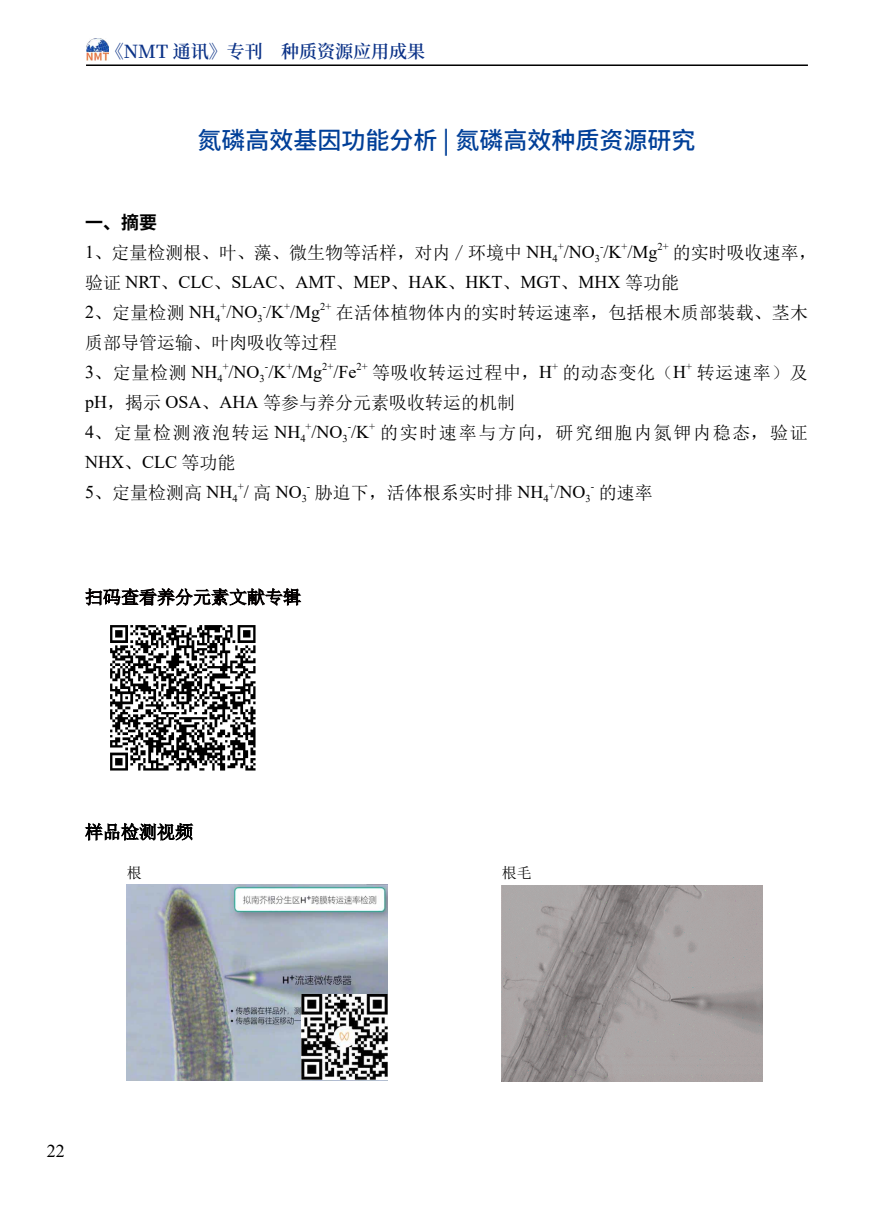
<style>
.page{position:relative;width:893px;height:1212px;background:#fff}
.page>*{position:absolute;margin:0;border:0;box-sizing:border-box;transform-origin:0 0}
.t1{font:500 24px "Noto Sans Hans";color:#003f98}
.t2{font:18px/30px "Sim Sun";color:#000}
.t3{font:18px/30px "Times New Roman";color:#000}
.t4{font:18px "Sim Sun";letter-spacing:.095em;color:#000}
.t5{font:600 18px "Source Han Serif CN";color:#0c3388}
.t6{font:18px "Sim Sun";color:#040000}
.t7{font:18px "Sim Sun";letter-spacing:.04em;color:#000}
.t8{font:700 18px "Noto Sans Hans";color:#000}
.t9{font:15px "Sim Sun";color:#000}
.t10{font:10.5px "Times New Roman";color:#000}
.s1{font-family:"Times New Roman"}
.s2{font-family:"Sim Sun"}
</style>
<div class="page">
<hr style="left:86px;top:64px;width:722px;height:2px;background:#000">
<img style="left:86px;top:38px;width:22px;height:22px">
<img style="left:110px;top:625px;width:146px;height:146px">
<svg style="left:85px;top:823px;width:108px;height:17px"></svg>
<svg style="left:85px;top:588px;width:216px;height:18px"></svg>
<img style="left:502px;top:886px;width:261px;height:195px">
<img style="left:127px;top:885px;width:261px;height:195px">
<img style="left:302px;top:994px;width:86px;height:86px">
<p class="t5" style="left:106px;top:41px;width:321px">《NMT 通讯》专刊 种质资源应用成果</p>
<h1 class="t1" style="left:197px;top:126px;width:500px">氮磷高效基因功能分析 | 氮磷高效种质资源研究</h1>
<p class="t8" style="left:85px;top:212px;width:73px">一、摘要</p>
<p class="t2" style="left:85px;top:237px;width:574px"><span class="s1">1</span>、定量检测根、叶、藻、微生物等活样，对内 / 环境中 <span class="s1">NH</span><sub>4</sub> <span class="s1">/NO</span><sub>3</sub> <span class="s1">/K /Mg</span></p>
<p class="t10" style="left:558px;top:239px;width:7px">+</p>
<p class="t10" style="left:600px;top:239px;width:5px">-</p>
<p class="t10" style="left:621px;top:239px;width:7px">+</p>
<p class="t10" style="left:657px;top:239px;width:13px">2+</p>
<p class="t2" style="left:673px;top:237px;width:145px">的实时吸收速率，</p>
<p class="t3" style="left:85px;top:267px;width:595px"><span class="s2">验证</span> NRT<span class="s2">、</span>CLC<span class="s2">、</span>SLAC<span class="s2">、</span>AMT<span class="s2">、</span>MEP<span class="s2">、</span>HAK<span class="s2">、</span>HKT<span class="s2">、</span>MGT<span class="s2">、</span>MHX <span class="s2">等功能<br></span>2<span class="s2">、定量检测</span> NH<sub>4</sub> /NO<sub>3</sub> /K /Mg</p>
<p class="t10" style="left:221px;top:299px;width:7px">+</p>
<p class="t10" style="left:263px;top:299px;width:5px">-</p>
<p class="t10" style="left:284px;top:299px;width:7px">+</p>
<p class="t10" style="left:320px;top:299px;width:13px">2+</p>
<p class="t2" style="left:85px;top:297px;width:724px;text-indent:251px">在活体植物体内的实时转运速率，包括根木质部装载、茎木质部导管运输、叶肉吸收等过程</p>
<p class="t3" style="left:85px;top:357px;width:239px">3<span class="s2">、定量检测</span> NH<sub>4</sub> /NO<sub>3</sub> /K /Mg</p>
<p class="t10" style="left:223px;top:359px;width:7px">+</p>
<p class="t10" style="left:265px;top:359px;width:5px">-</p>
<p class="t10" style="left:286px;top:359px;width:7px">+</p>
<p class="t10" style="left:322px;top:359px;width:13px">2+</p>
<p class="t3" style="left:333px;top:357px;width:25px">/Fe</p>
<p class="t10" style="left:356px;top:359px;width:13px">2+</p>
<p class="t7" style="left:372px;top:363px;width:181px">等吸收转运过程中，<span class="s1">H</span></p>
<p class="t10" style="left:552px;top:359px;width:7px">+</p>
<p class="t2" style="left:563px;top:357px;width:125px">的动态变化（<span class="s1">H</span></p>
<p class="t10" style="left:686px;top:359px;width:7px">+</p>
<p class="t2" style="left:697px;top:357px;width:113px">转运速率）及</p>
<p class="t2" style="left:85px;top:387px;width:432px"><span class="s1">pH</span>，揭示 <span class="s1">OSA</span>、<span class="s1">AHA</span> 等参与养分元素吸收转运的机制<br><span class="s1">4</span>、定量检测液泡转运 <span class="s1">NH</span><sub>4</sub> <span class="s1">/NO</span><sub>3</sub> <span class="s1">/K</span></p>
<p class="t10" style="left:306px;top:419px;width:7px">+</p>
<p class="t10" style="left:348px;top:419px;width:5px">-</p>
<p class="t10" style="left:369px;top:419px;width:7px">+</p>
<p class="t4" style="left:380px;top:423px;width:429px">的实时速率与方向，研究细胞内氮钾内稳态，验证</p>
<p class="t3" style="left:85px;top:446px;width:152px">NHX<span class="s2">、</span>CLC <span class="s2">等功能</span></p>
<p class="t2" style="left:85px;top:477px;width:569px"><span class="s1">5</span>、定量检测高 <span class="s1">NH</span><sub>4</sub> <span class="s1">/</span> 高 <span class="s1">NO</span><sub>3</sub> 胁迫下，活体根系实时排 <span class="s1">NH</span><sub>4</sub> <span class="s1">/NO</span><sub>3</sub> 的速率</p>
<p class="t10" style="left:238px;top:479px;width:7px">+</p>
<p class="t10" style="left:307px;top:479px;width:5px">-</p>
<p class="t10" style="left:549px;top:479px;width:7px">+</p>
<p class="t10" style="left:591px;top:479px;width:5px">-</p>
<p class="t6" style="left:85px;top:588px;width:217px">扫码查看养分元素文献专辑</p>
<p class="t2" style="left:85px;top:817px;width:109px">样品检测视频</p>
<p class="t9" style="left:127px;top:865px;width:16px">根</p>
<p class="t9" style="left:502px;top:865px;width:31px">根毛</p>
<p class="t3" style="left:47px;top:1135px;width:19px">22</p>
</div>
